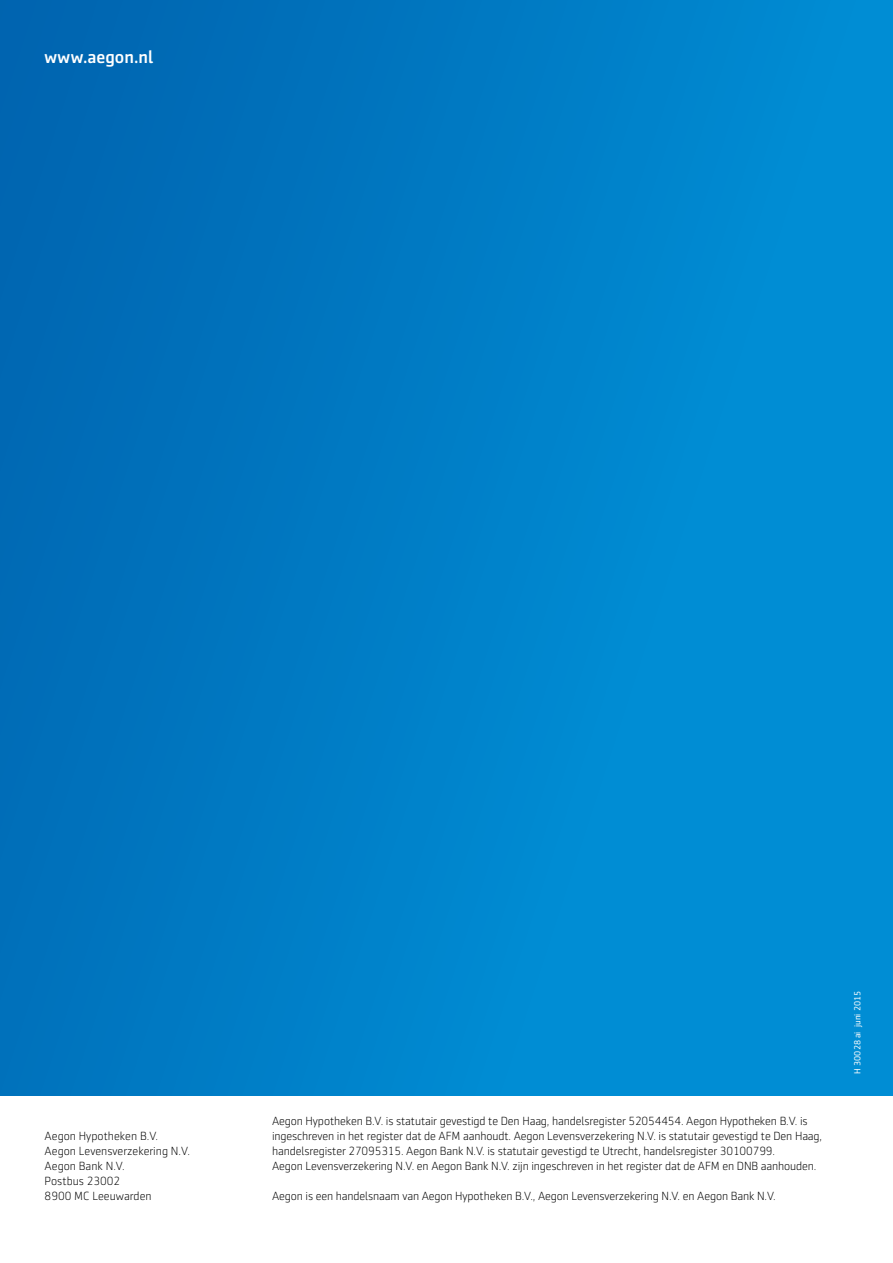
<style>
.page{position:relative;width:893px;height:1263px;background:#fff}
.page>*{position:absolute;margin:0;border:0;box-sizing:border-box;transform-origin:0 0}
.t1{font:500 18px "Sentico Sans DT";color:#fff}
.t2{font:300 12px/15px "Sentico Sans DT";letter-spacing:-.01em;color:#000}
.t3{font:9px "Sentico Sans DT";color:#fff}
</style>
<div class="page">
<div style="left:0;top:0;width:893px;height:1095px;background:linear-gradient(to right,#006bb5,#0092d9)"></div>
<h1 class="t1" style="left:45px;top:47px;width:110px">www.aegon.nl</h1>
<p class="t2" style="left:45px;top:1128px;width:147px">Aegon Hypotheken B.V.<br>Aegon Levensverzekering N.V.<br>Aegon Bank N.V.<br>Postbus 23002<br>8900 MC Leeuwarden</p>
<p class="t2" style="left:272px;top:1113px;width:551px">Aegon Hypotheken B.V. is statutair gevestigd te Den Haag, handelsregister 52054454. Aegon Hypotheken B.V. is ingeschreven in het register dat de AFM aanhoudt. Aegon Levensverzekering N.V. is statutair gevestigd te Den Haag, handelsregister 27095315. Aegon Bank N.V. is statutair gevestigd te Utrecht, handelsregister 30100799.<br>Aegon Levensverzekering N.V. en Aegon Bank N.V. zijn ingeschreven in het register dat de AFM en DNB aanhouden.</p>
<p class="t2" style="left:272px;top:1188px;width:505px">Aegon is een handelsnaam van Aegon Hypotheken B.V., Aegon Levensverzekering N.V. en Aegon Bank N.V.</p>
<p class="t3" style="left:853px;top:1073px;width:84px;rotate:-90deg">H 30028 ai juni 2015</p>
</div>
